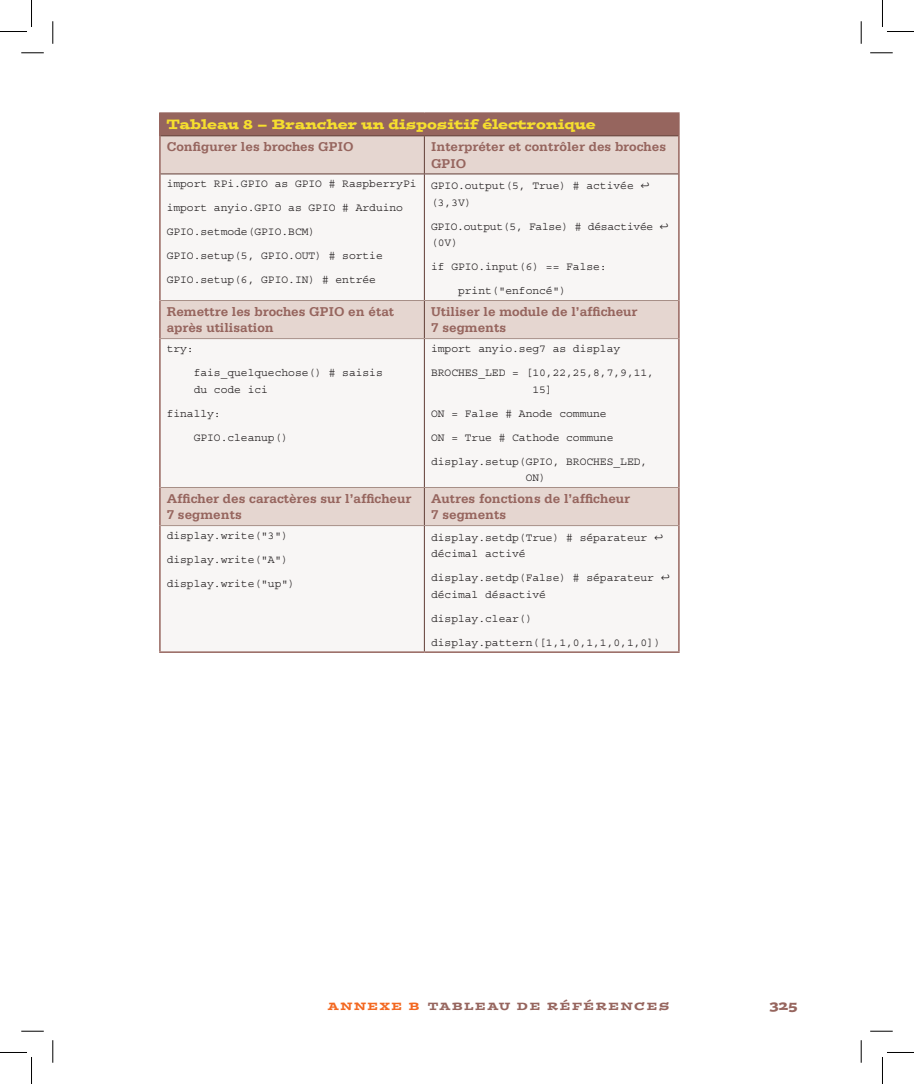
<style>
.page{position:relative;width:914px;height:1084px;background:#fff}
.page>*{position:absolute;margin:0;border:0;box-sizing:border-box;transform-origin:0 0}
.t1{font:700 13.5px/16.5px "Serifa Std";color:#96655e}
.t2{font:13.5px "Postino Std";color:#f6df2e}
.t3{font:13.5px "Postino Std";color:#96655e}
.t4{font:11.25px/24px "Courier Std";color:#231f20}
.t5{font:11.25px/16.5px "Courier Std";letter-spacing:-.02em;color:#231f20}
.t6{font:10.5px "Postino Std";letter-spacing:.17em;color:#96655e}
.s1{font-family:"Cambria Math"}
.s2{color:#f36821}
</style>
<div class="page">
<div style="left:160px;top:113px;width:518px;height:23px;background:#96655e"></div>
<div style="left:161px;top:136px;width:517px;height:37px;background:#e5d6d0"></div>
<svg style="left:161px;top:174px;width:517px;height:477px;fill:#f8f6f5"></svg>
<hr style="left:159px;top:174px;width:2px;height:126px;background:#96655e">
<hr style="left:678px;top:174px;width:1px;height:126px;background:#96655e">
<hr style="left:159px;top:300px;width:2px;height:38px;background:#96655e">
<hr style="left:678px;top:300px;width:1px;height:38px;background:#96655e">
<hr style="left:159px;top:112px;width:265px;height:2px;background:#96655e">
<hr style="left:159px;top:114px;width:2px;height:22px;background:#96655e">
<hr style="left:424px;top:112px;width:255px;height:2px;background:#96655e">
<svg style="left:678px;top:114px;width:1px;height:22px"></svg>
<hr style="left:159px;top:136px;width:2px;height:38px;background:#96655e">
<hr style="left:678px;top:136px;width:1px;height:38px;background:#96655e">
<hr style="left:159px;top:338px;width:2px;height:149px;background:#96655e">
<hr style="left:678px;top:338px;width:1px;height:149px;background:#96655e">
<hr style="left:159px;top:487px;width:2px;height:38px;background:#96655e">
<hr style="left:678px;top:487px;width:1px;height:38px;background:#96655e">
<hr style="left:159px;top:525px;width:2px;height:126px;background:#96655e">
<hr style="left:678px;top:525px;width:1px;height:126px;background:#96655e">
<hr style="left:159px;top:651px;width:265px;height:2px;background:#96655e">
<hr style="left:424px;top:651px;width:255px;height:2px;background:#96655e">
<hr style="left:424px;top:174px;width:1px;height:126px;background:#613d35">
<hr style="left:424px;top:301px;width:1px;height:37px;background:#613d35">
<hr style="left:161px;top:300px;width:263px;height:1px;background:#a78f87">
<hr style="left:424px;top:300px;width:254px;height:1px;background:#a78f87">
<hr style="left:161px;top:135px;width:263px;height:1px;background:#613d35">
<hr style="left:424px;top:135px;width:254px;height:1px;background:#613d35">
<hr style="left:424px;top:136px;width:1px;height:37px;background:#613d35">
<hr style="left:161px;top:173px;width:263px;height:1px;background:#613d35">
<hr style="left:424px;top:173px;width:254px;height:1px;background:#613d35">
<hr style="left:161px;top:338px;width:263px;height:1px;background:#a78f87">
<hr style="left:424px;top:338px;width:254px;height:1px;background:#a78f87">
<hr style="left:161px;top:487px;width:263px;height:1px;background:#a78f87">
<hr style="left:424px;top:487px;width:254px;height:1px;background:#a78f87">
<hr style="left:161px;top:525px;width:263px;height:1px;background:#a78f87">
<hr style="left:424px;top:525px;width:254px;height:1px;background:#a78f87">
<hr style="left:424px;top:339px;width:1px;height:148px;background:#613d35">
<hr style="left:424px;top:488px;width:1px;height:37px;background:#613d35">
<hr style="left:424px;top:526px;width:1px;height:125px;background:#613d35">
<svg style="left:21px;top:53px;width:23px;height:1px"></svg>
<svg style="left:870px;top:53px;width:22px;height:1px"></svg>
<svg style="left:21px;top:1030px;width:23px;height:1px"></svg>
<svg style="left:870px;top:1030px;width:22px;height:1px"></svg>
<svg style="left:53px;top:21px;width:1px;height:23px"></svg>
<svg style="left:53px;top:1040px;width:1px;height:22px"></svg>
<svg style="left:860px;top:21px;width:1px;height:23px"></svg>
<svg style="left:860px;top:1040px;width:1px;height:22px"></svg>
<svg style="left:0;top:0;width:32px;height:32px"></svg>
<svg style="left:0;top:1052px;width:32px;height:31px"></svg>
<svg style="left:882px;top:0;width:31px;height:32px"></svg>
<svg style="left:882px;top:1052px;width:31px;height:31px"></svg>
<p class="t2" style="left:167px;top:116px;width:430px">Tableau 8 – Brancher un dispositif électronique</p>
<p class="t1" style="left:167px;top:138px;width:188px">Configurer les broches GPIO</p>
<p class="t1" style="left:431px;top:138px;width:236px">Interpréter et contrôler des broches<br>GPIO</p>
<p class="t4" style="left:167px;top:172px;width:251px">import RPi.GPIO as GPIO # RaspberryPi import anyio.GPIO as GPIO # Arduino GPIO.setmode(GPIO.BCM)<br>GPIO.setup(5, GPIO.OUT) # sortie GPIO.setup(6, GPIO.IN) # entrée</p>
<p class="t4" style="left:431px;top:177px;width:220px;line-height:16.5px">GPIO.output(5, True) # activée <span class="s1">↩ </span>(3,3V)</p>
<p class="t5" style="left:431px;top:218px;width:239px">GPIO.output(5, False) # désactivée <span class="s1">↩ </span>(0V)</p>
<p class="t4" style="left:458px;top:255px;width:150px;text-indent:-27px">if GPIO.input(6) == False: print("enfoncé")</p>
<p class="t1" style="left:167px;top:303px;width:229px">Remettre les broches GPIO en état après utilisation</p>
<p class="t1" style="left:431px;top:303px;width:208px">Utiliser le module de l’afficheur<br>7 segments</p>
<p class="t4" style="left:167px;top:336px;width:28px">try:</p>
<p class="t4" style="left:194px;top:364px;width:191px;line-height:16.5px">fais_quelquechose() # saisis du code ici</p>
<p class="t4" style="left:194px;top:401px;width:96px;text-indent:-27px">finally:<br>GPIO.cleanup()</p>
<p class="t4" style="left:431px;top:336px;width:224px">import anyio.seg7 as display<br>BROCHES_LED = [10,22,25,8,7,9,11,</p>
<p class="t4" style="left:431px;top:377px;width:218px;text-indent:101px">15]<br>ON = False # Anode commune<br>ON = True # Cathode commune display.setup(GPIO, BROCHES_LED,</p>
<p class="t4" style="left:525px;top:465px;width:22px">ON)</p>
<p class="t1" style="left:167px;top:490px;width:246px">Afficher des caractères sur l’afficheur<br>7 segments</p>
<p class="t1" style="left:431px;top:490px;width:200px">Autres fonctions de l’afficheur<br>7 segments</p>
<p class="t4" style="left:167px;top:523px;width:130px">display.write("3") display.write("A") display.write("up")</p>
<p class="t4" style="left:431px;top:529px;width:234px;line-height:16.5px">display.setdp(True) # séparateur <span class="s1">↩ </span>décimal activé</p>
<p class="t4" style="left:431px;top:569px;width:240px;line-height:16.5px">display.setdp(False) # séparateur <span class="s1">↩ </span>décimal désactivé</p>
<p class="t4" style="left:431px;top:606px;width:231px">display.clear() display.pattern([1,1,0,1,1,0,1,0])</p>
<p class="t6" style="left:328px;top:999px;width:342px"><span class="s2">Annexe B</span> Tabl eau de ré fé rences</p>
<p class="t3" style="left:769px;top:996px;width:29px">325</p>
</div>
